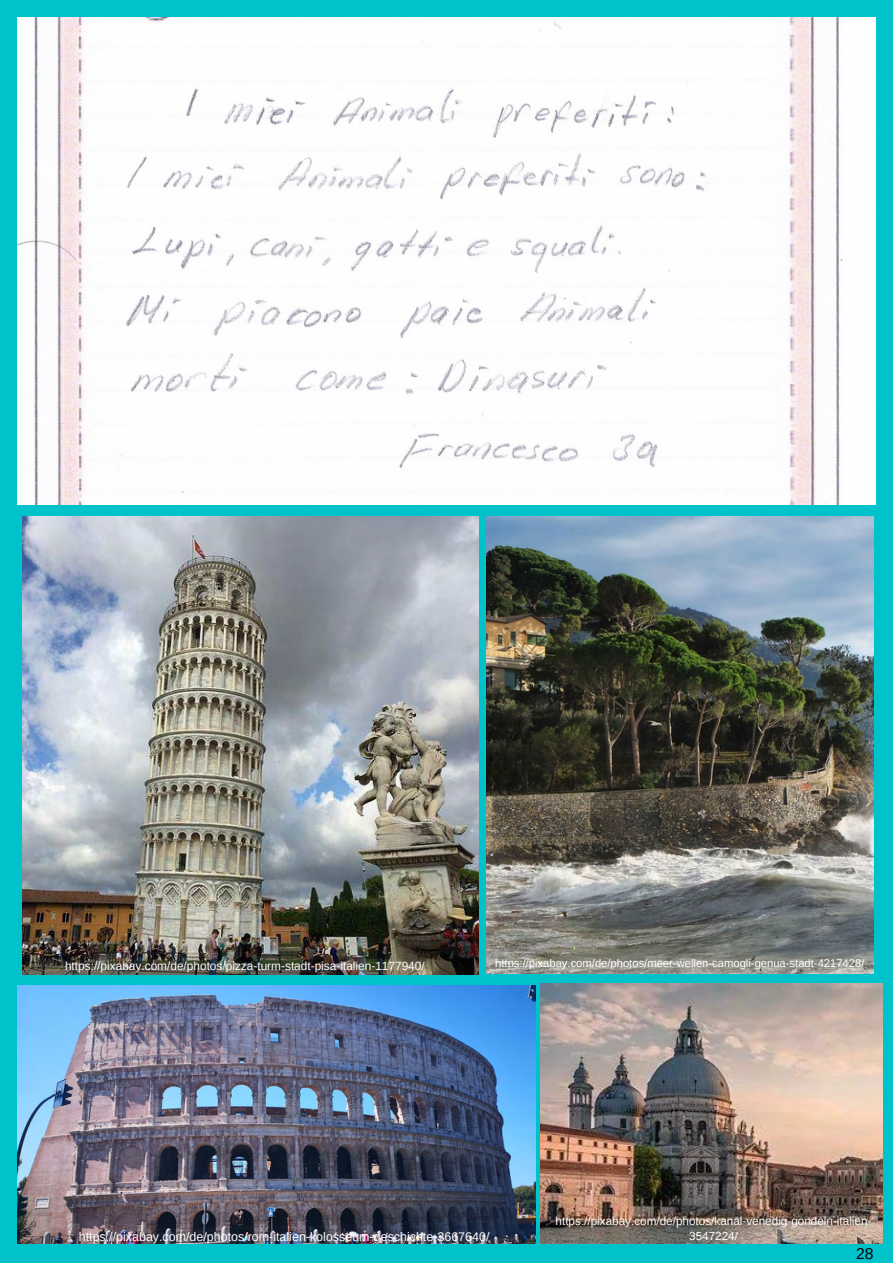
<style>
.page{position:relative;width:893px;height:1264px;background:#fff}
.page>*{position:absolute;margin:0;border:0;box-sizing:border-box;transform-origin:0 0}
.t1{font:15.6px "Arimo";color:#000}
.t2{font:12.45px "Arimo";color:#fdfefe}
.t3{font:11.85px "Arimo";color:#fdfefe}
.t4{font:11.7px/15.6px "Arimo";color:#fefefe;text-align:center}
.t5{font:11.25px "Arimo";color:#fdfefe}
</style>
<div class="page">
<div style="left:0;top:0;width:892px;height:1262px;background:#00c2cb"></div>
<img style="left:17px;top:18px;width:858px;height:486px">
<img style="left:22px;top:516px;width:456px;height:458px">
<img style="left:540px;top:983px;width:342px;height:260px">
<img style="left:17px;top:985px;width:518px;height:258px">
<img style="left:486px;top:516px;width:387px;height:457px">
<p class="t3" style="left:65px;top:959px;width:361px">https://pixabay.com/de/photos/pizza-turm-stadt-pisa-italien-1177940/</p>
<p class="t5" style="left:495px;top:957px;width:370px">https://pixabay.com/de/photos/meer-wellen-camogli-genua-stadt-4217428/</p>
<p class="t2" style="left:79px;top:1229px;width:412px">https://pixabay.com/de/photos/rom-italien-kolosseum-geschichte-3667640/</p>
<p class="t4" style="left:555px;top:1212px;width:317px">https://pixabay.com/de/photos/kanal-venedig-gondeln-italien-<br>3547224/</p>
<p class="t1" style="left:856px;top:1244px;width:19px">28</p>
</div>
